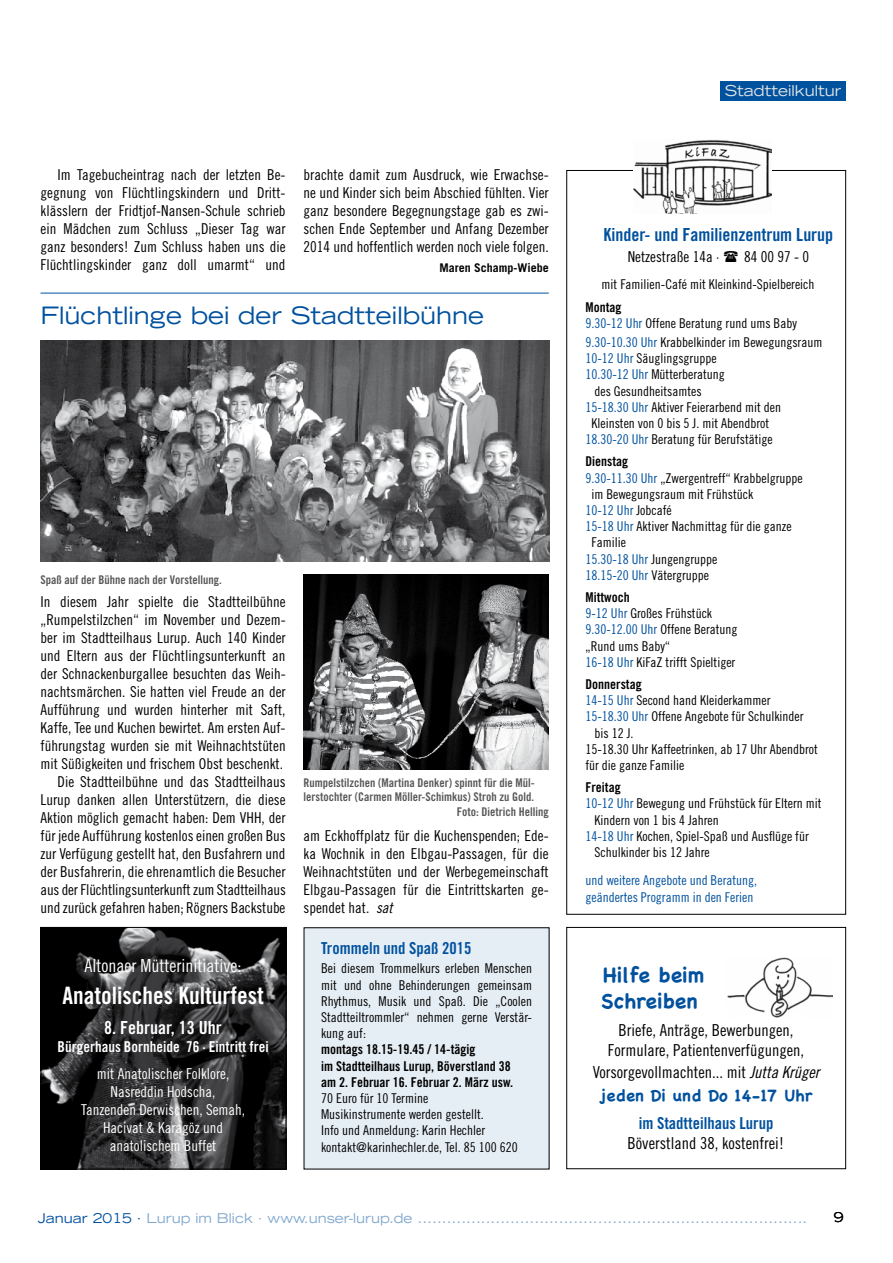
<style>
.page{position:relative;width:893px;height:1263px;background:#fff}
.page>*{position:absolute;margin:0;border:0;box-sizing:border-box;transform-origin:0 0}
.t1{font:expanded 24px "Trade Gothic LH";color:#00519e}
.t2{font:24px "Trade Gothic Bold Cond Twenty";color:#fff}
.t3{font:700 21px/25.2px "Chalkboard";color:#00519e}
.t4{font:18px "Trade Gothic Bold Cond Twenty";color:#00519e}
.t5{font:18px "Trade Gothic Cond Eighteen";color:#fff}
.t6{font:18px "Trade Gothic Bold Cond Twenty";color:#fff}
.t7{font:16.5px/19.8px "Trade Gothic Cond Eighteen";color:#000;text-align:center}
.t8{font:16.5px "Trade Gothic Bold Cond Twenty";color:#00519e}
.t9{font:700 16.5px "Chalkboard";color:#00519e}
.t10{font:15px/18px "Trade Gothic Cond Eighteen";color:#000;text-align:justify}
.t11{font:15px/18px "Trade Gothic Cond Eighteen";color:#fff;text-align:center}
.t12{font:15px "Trade Gothic Bold Cond Twenty";color:#fff}
.t13{font:expanded 15px "Trade Gothic LH";color:#e3e4e4}
.t14{font:13.5px/16.2px "Trade Gothic Cond Eighteen";color:#000}
.t15{font:13.5px/16.2px "Trade Gothic Bold Cond Twenty";color:#000}
.t16{font:expanded 13.5px "Trade Gothic LH";color:#80a8ce}
.t17{font:13.5px/16.2px "Trade Gothic Cond Eighteen";color:#00519e}
.t18{font:expanded 13.5px "Trade Gothic LH";color:#000}
.t19{font:12px "Trade Gothic Bold Cond Twenty";color:#58585a}
.t20{font:700 12px "Trade Gothic";color:#000}
.s1{font-family:"Trade Gothic Cond Eighteen Obl"}
.s2{color:#00519e}
.s3{color:#000}
</style>
<div class="page">
<img style="left:727px;top:957px;width:105px;height:61px">
<div style="left:720px;top:81px;width:126px;height:20px;background:#00519e"></div>
<div style="left:304px;top:928px;width:245px;height:241px;background:#e6eef5"></div>
<img style="left:43px;top:929px;width:241px;height:238px">
<div style="left:41px;top:927px;width:245px;height:242px;border:1px solid #000"></div>
<img style="left:41px;top:341px;width:508px;height:221px">
<img style="left:304px;top:575px;width:245px;height:194px">
<hr style="left:41px;top:293px;width:508px;height:1px;background:#00519e">
<div style="left:566px;top:927px;width:280px;height:242px;border:1px solid #000"></div>
<img style="left:634px;top:139px;width:138px;height:74px">
<p class="t10" style="left:41px;top:165px;width:247px;text-indent:17px">Im Tagebucheintrag nach der letzten Be&shy;gegnung von Flüchtlingskindern und Dritt&shy;klässlern der Fridtjof-Nansen-Schule schrieb ein Mädchen zum Schluss „Dieser Tag war ganz besonders! Zum Schluss haben uns die Flüchtlingskinder ganz doll umarmt“ und</p>
<p class="t10" style="left:304px;top:165px;width:247px">brachte damit zum Ausdruck, wie Erwachse&shy;ne und Kinder sich beim Abschied fühlten. Vier ganz besondere Begegnungstage gab es zwi&shy;schen Ende September und Anfang Dezember 2014 und hoffentlich werden noch viele folgen.</p>
<p class="t20" style="left:439px;top:261px;width:111px">Maren Schamp-Wiebe</p>
<h1 class="t1" style="left:41px;top:299px;width:445px">Flüchtlinge bei der Stadtteilbühne</h1>
<p class="t19" style="left:41px;top:572px;width:183px">Spaß auf der Bühne nach der Vorstellung.</p>
<p class="t10" style="left:41px;top:592px;width:247px;text-align:right">In diesem Jahr spielte die Stadtteilbühne „Rumpelstilzchen“ im November und Dezem&shy;ber im Stadtteilhaus Lurup. Auch 140 Kinder und Eltern aus der Flüchtlingsunterkunft an der Schnackenburgallee besuchten das Weih&shy;nachtsmärchen. Sie hatten viel Freude an der Aufführung und wurden hinterher mit Saft, Kaffe, Tee und Kuchen bewirtet. Am ersten Auf&shy;führungstag wurden sie mit Weihnachtstüten mit Süßigkeiten und frischem Obst beschenkt.<br>Die Stadtteilbühne und das Stadtteilhaus Lurup danken allen Unterstützern, die diese Aktion möglich gemacht haben: Dem VHH, der für jede Aufführung kostenlos einen großen Bus zur Verfügung gestellt hat, den Busfahrern und der Busfahrerin, die ehrenamtlich die Besucher aus der Flüchtlingsunterkunft zum Stadtteilhaus und zurück gefahren haben; Rögners Backstube</p>
<p class="t5" style="left:85px;top:955px;width:158px">Altonaer Mütterinitiative:</p>
<h1 class="t2" style="left:62px;top:980px;width:203px">Anatolisches Kulturfest</h1>
<p class="t6" style="left:104px;top:1017px;width:119px">8. Februar, 13 Uhr</p>
<p class="t12" style="left:58px;top:1038px;width:213px">Bürgerhaus Bornheide 76 · Eintritt frei</p>
<p class="t11" style="left:81px;top:1065px;width:166px">mit Anatolischer Folklore,<br>Nasreddin Hodscha,<br>Tanzenden Derwischen, Semah,<br>Hacivat &amp; Karagöz und anatolischem Buffet</p>
<p class="t19" style="left:304px;top:775px;width:233px">Rumpelstilzchen (Martina Denker) spinnt für die Mül-</p>
<p class="t19" style="left:304px;top:790px;width:232px">lerstochter (Carmen Möller-Schimkus) Stroh zu Gold.</p>
<p class="t19" style="left:457px;top:804px;width:93px">Foto: Dietrich Helling</p>
<p class="t10" style="left:304px;top:826px;width:247px">am Eckhoffplatz für die Kuchenspenden; Ede&shy;ka Wochnik in den Elbgau-Passagen, für die Weihnachtstüten und der Werbegemeinschaft Elbgau-Passagen für die Eintrittskarten ge&shy;spendet hat. <span class="s1">sat</span></p>
<p class="t8" style="left:321px;top:938px;width:152px">Trommeln und Spaß 2015</p>
<p class="t14" style="left:321px;top:960px;width:213px;text-align:justify">Bei diesem Trommelkurs erleben Menschen mit und ohne Behinderungen gemeinsam Rhythmus, Musik und Spaß. Die „Coolen Stadtteiltrommler“ nehmen gerne Verstär&shy;kung auf:</p>
<p class="t15" style="left:321px;top:1041px;width:194px">montags 18.15-19.45 / 14-tägig<br>im Stadtteilhaus Lurup, Böverstland 38 am 2. Februar 16. Februar 2. März usw.</p>
<p class="t14" style="left:321px;top:1090px;width:198px">70 Euro für 10 Termine<br>Musikinstrumente werden gestellt.<br>Info und Anmeldung: Karin Hechler kontakt@karinhechler.de, Tel. 85 100 620</p>
<p class="t13" style="left:725px;top:81px;width:118px">Stadtteilkultur</p>
<p class="t4" style="left:603px;top:223px;width:231px">Kinder- und Familienzentrum Lurup</p>
<p class="t10" style="left:628px;top:247px;width:93px">Netzestraße 14a ·</p>
<p class="t10" style="left:744px;top:247px;width:66px">84 00 97 - 0</p>
<p class="t14" style="left:602px;top:276px;width:214px">mit Familien-Café mit Kleinkind-Spielbereich</p>
<p class="t15" style="left:585px;top:299px;width:37px">Montag</p>
<p class="t14" style="left:585px;top:313px;width:238px;line-height:19.2px"><span class="s2">9.30-12 Uhr</span> Offene Beratung rund ums Baby<br><span class="s2">9.30-10.30 Uhr</span> Krabbelkinder im Bewegungsraum</p>
<p class="t14" style="left:585px;top:350px;width:133px"><span class="s2">10-12 Uhr</span> Säuglingsgruppe</p>
<p class="t14" style="left:585px;top:366px;width:141px"><span class="s2">10.30-12 Uhr</span> Mütterberatung</p>
<p class="t14" style="left:594px;top:383px;width:109px">des Gesundheitsamtes</p>
<p class="t14" style="left:585px;top:399px;width:197px"><span class="s2">15-18.30 Uhr</span> Aktiver Feierarbend mit den</p>
<p class="t14" style="left:591px;top:415px;width:179px">Kleinsten von 0 bis 5 J. mit Abendbrot</p>
<p class="t14" style="left:585px;top:431px;width:189px"><span class="s2">18.30-20 Uhr</span> Beratung für Berufstätige</p>
<p class="t15" style="left:585px;top:453px;width:44px">Dienstag</p>
<p class="t14" style="left:585px;top:470px;width:219px"><span class="s2">9.30-11.30 Uhr</span> „Zwergentreff“ Krabbelgruppe</p>
<p class="t14" style="left:591px;top:486px;width:163px">im Bewegungsraum mit Frühstück</p>
<p class="t17" style="left:585px;top:502px;width:88px">10-12 Uhr <span class="s3">Jobcafé</span></p>
<p class="t14" style="left:585px;top:518px;width:208px"><span class="s2">15-18 Uhr</span> Aktiver Nachmittag für die ganze</p>
<p class="t14" style="left:591px;top:534px;width:36px">Familie</p>
<p class="t14" style="left:585px;top:551px;width:133px"><span class="s2">15.30-18 Uhr</span> Jungengruppe</p>
<p class="t17" style="left:585px;top:567px;width:125px">18.15-20 Uhr <span class="s3">Vätergruppe</span></p>
<p class="t15" style="left:585px;top:589px;width:46px">Mittwoch</p>
<p class="t14" style="left:585px;top:605px;width:154px"><span class="s2">9-12 Uhr</span> Großes Frühstück<br><span class="s2">9.30-12.00 Uhr</span> Offene Beratung „Rund ums Baby“<br><span class="s2">16-18 Uhr</span> KiFaZ trifft Spieltiger</p>
<p class="t15" style="left:585px;top:676px;width:58px">Donnerstag</p>
<p class="t14" style="left:585px;top:692px;width:187px"><span class="s2">14-15 Uhr</span> Second hand Kleiderkammer</p>
<p class="t14" style="left:585px;top:708px;width:220px"><span class="s2">15-18.30 Uhr</span> Offene Angebote für Schulkinder</p>
<p class="t14" style="left:594px;top:725px;width:40px">bis 12 J.</p>
<p class="t14" style="left:585px;top:741px;width:234px">15-18.30 Uhr Kaffeetrinken, ab 17 Uhr Abendbrot</p>
<p class="t14" style="left:585px;top:757px;width:100px">für die ganze Familie</p>
<p class="t15" style="left:585px;top:779px;width:37px">Freitag</p>
<p class="t14" style="left:585px;top:795px;width:238px"><span class="s2">10-12 Uhr</span> Bewegung und Frühstück für Eltern mit</p>
<p class="t14" style="left:594px;top:812px;width:126px">Kindern von 1 bis 4 Jahren</p>
<p class="t14" style="left:585px;top:828px;width:225px"><span class="s2">14-18 Uhr</span> Kochen, Spiel-Spaß und Ausflüge für</p>
<p class="t14" style="left:594px;top:844px;width:117px">Schulkinder bis 12 Jahre</p>
<p class="t17" style="left:585px;top:872px;width:173px">und weitere Angebote und Beratung, geändertes Programm in den Ferien</p>
<h2 class="t3" style="left:601px;top:962px;width:105px">Hilfe beim<br>Schreiben</h2>
<p class="t7" style="left:608px;top:1020px;width:198px">Briefe, Anträge, Bewerbungen,<br>Formulare, Patientenverfügungen,</p>
<p class="t7" style="left:593px;top:1062px;width:228px">Vorsorgevollmachten... mit <span class="s1">Jutta Krüger</span></p>
<p class="t9" style="left:600px;top:1085px;width:214px">jeden Di und Do 14-17 Uhr</p>
<p class="t8" style="left:639px;top:1113px;width:136px">im Stadtteilhaus Lurup</p>
<p class="t7" style="left:628px;top:1133px;width:158px">Böverstland 38, kostenfrei!</p>
<p class="t16" style="left:38px;top:1209px;width:771px"><span class="s2">Januar 2015 ·</span> Lurup im Blick · www.unser-lurup.de ................................................................................</p>
<p class="t18" style="left:834px;top:1209px;width:11px">9</p>
</div>
